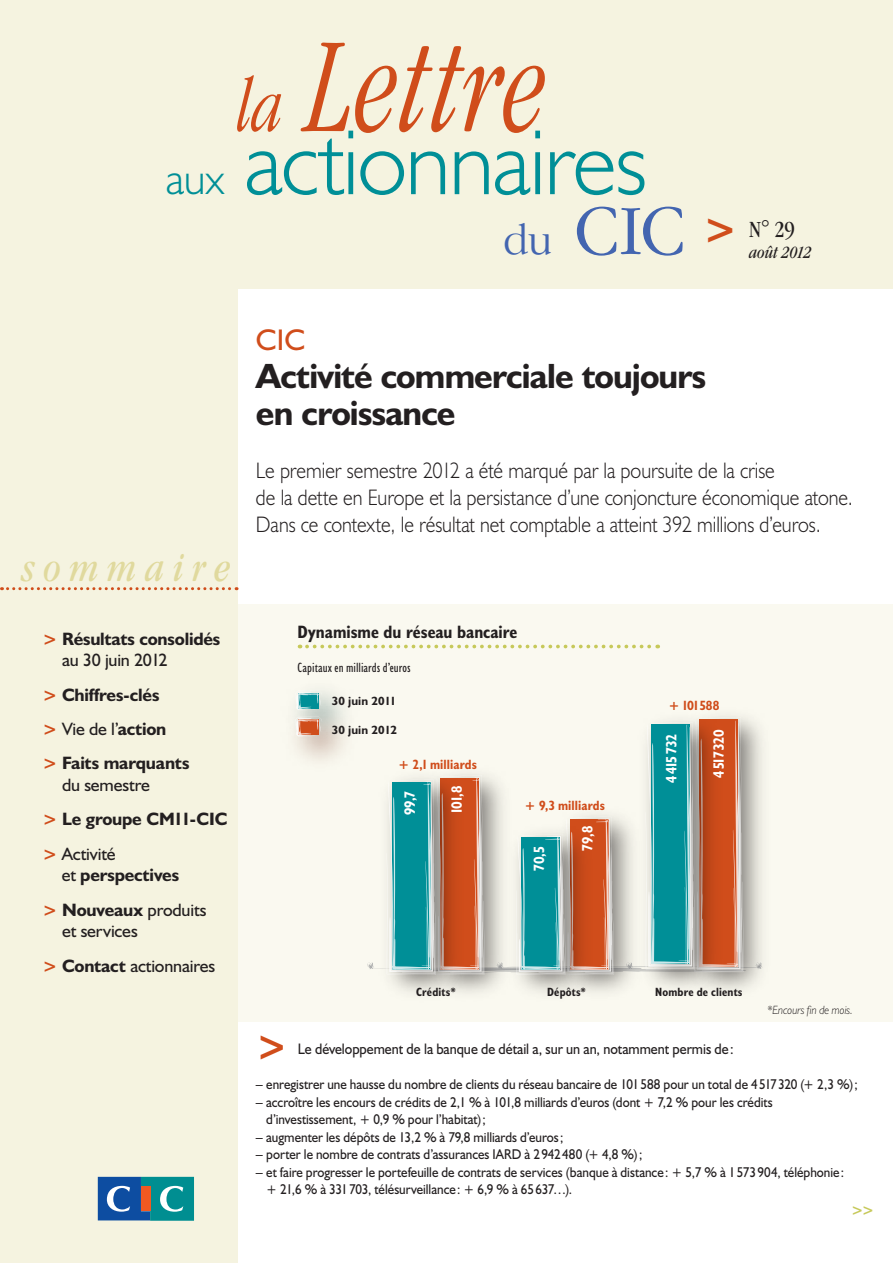
<style>
.page{position:relative;width:893px;height:1263px;background:#f5f3e0}
.page>*{position:absolute;margin:0;border:0;box-sizing:border-box;transform-origin:0 0}
.t1{font:italic 300 condensed 141px "Garamond IT Cby BT";color:#d04d1b;scale:.9 1}
.t2{font:300 93px "Humanist 521 BT";letter-spacing:-.015em;color:#008f97}
.t3{font:300 73.5px "Garamond IT Cby BT";color:#4365b0}
.t4{font:italic condensed 42px "Garamond IT Cby BT";color:#e0d99d}
.t5{font:700 42px "Humanist 521 BT";color:#d04d1b;scale:.92 1}
.t6{font:700 35.25px/37.5px "Humanist 521 BT";letter-spacing:-.025em;color:#231f20}
.t7{font:30px "Humanist 521 BT";color:#d04d1b}
.t8{font:condensed 24px "Garamond IT Cby BT";color:#231f20}
.t9{font:300 22.5px/27px "Humanist 521 BT";letter-spacing:-.005em;color:#231f20;scale:.9 1}
.t10{font:700 18px/34.3px "Humanist 521 BT";letter-spacing:-.01em;color:#231f20}
.t11{font:18px/34.3px "Humanist 521 BT";letter-spacing:-.01em;color:#231f20}
.t12{font:700 condensed 18px "Humanist 521 BT";color:#231f20}
.t13{font:italic condensed 18px "Garamond IT Cby BT";letter-spacing:-.005em;color:#231f20}
.t14{font:15.3px "Humanist 521 BT";color:#231f20;scale:.92 1}
.t15{font:700 condensed 15px "Humanist 521 BT";color:#fff}
.t16{font:700 condensed 15px "Humanist 521 BT";color:#c7c95a}
.t17{font:14.25px/17.2px "Humanist 521 BT";color:#231f20;scale:.92 1}
.t18{font:700 condensed 13.5px "Humanist 521 BT";letter-spacing:.01em;color:#d04d1b}
.t19{font:condensed 13.5px "Humanist 521 BT";letter-spacing:.005em;color:#231f20}
.t20{font:700 condensed 12px "Humanist 521 BT";letter-spacing:.015em;color:#231f20}
.t21{font:700 12px "Humanist 521 BT";letter-spacing:.01em;color:#231f20}
.t22{font:italic 300 12px "Humanist 521 BT";color:#231f20;scale:.92 1}
.s1{font-size:79.5px}
.s2{font-size:45px}
.s3{font-family:"Humanist 521 BT";font-weight:700;font-stretch:normal;font-size:42px;color:#d04d1b}
.s4{color:#d04d1b}
.s5{font-weight:400}
.s6{font-weight:700;color:#d04d1b}
.s7{font-weight:700}
.s8{font-size:15.3px}
</style>
<div class="page">
<div style="left:238px;top:289px;width:655px;height:974px;background:#fff"></div>
<div style="left:238px;top:604px;width:655px;height:418px;background:#faf9f0"></div>
<svg style="left:367px;top:717px;width:396px;height:257px"></svg>
<svg style="left:296px;top:690px;width:26px;height:7px"></svg>
<img style="left:288px;top:697px;width:64px;height:64px">
<svg style="left:295px;top:716px;width:27px;height:20px"></svg>
<svg style="left:307px;top:645px;width:351px;height:3px"></svg>
<svg style="left:98px;top:1177px;width:96px;height:44px;background:#247ea3"></svg>
<div style="left:141px;top:1186px;width:9px;height:25px;background:#f15921"></div>
<svg style="left:2px;top:587px;width:235px;height:3px"></svg>
<h1 class="t1" style="left:237px;top:4px;width:347px"><span class="s1">la</span> Lettre</h1>
<h2 class="t2" style="left:166px;top:105px;width:483px"><span class="s2">aux</span> actionnaires</h2>
<h3 class="t3" style="left:503px;top:187px;width:184px"><span class="s2">du</span> CIC</h3>
<h3 class="t8" style="left:703px;top:215px;width:94px"><span class="s3">&gt;</span> N° 29</h3>
<p class="t13" style="left:749px;top:242px;width:64px">août 2012</p>
<h3 class="t4" style="left:22px;top:543px;width:211px">s o m m a i r e</h3>
<p class="t10" style="left:62px;top:627px;width:160px;line-height:21.6px;text-indent:-20px"><span class="s4">&gt;</span> Résultats consolidés <span class="s5">au 30 juin 2012</span></p>
<p class="t10" style="left:43px;top:677px;width:148px"><span class="s4">&gt;</span> Chiffres-clés<br><span class="s4">&gt;</span> <span class="s5">Vie de l’</span>action<br><span class="s4">&gt;</span> Faits marquants</p>
<p class="t11" style="left:43px;top:767px;width:186px;text-indent:20px">du semestre<br><span class="s6">&gt;</span> <span class="s7">Le groupe CM11-CIC </span><span class="s6">&gt;</span> Activité</p>
<p class="t10" style="left:43px;top:857px;width:165px;text-align:center"><span class="s5">et</span> perspectives<br><span class="s4">&gt;</span> Nouveaux <span class="s5">produits</span></p>
<p class="t11" style="left:43px;top:913px;width:174px;text-indent:20px">et services<br><span class="s6">&gt;</span> <span class="s7">Contact</span> actionnaires</p>
<h3 class="t7" style="left:256px;top:322px;width:51px">CIC</h3>
<h3 class="t6" style="left:256px;top:356px;width:452px">Activité commerciale toujours en croissance</h3>
<h3 class="t9" style="left:256px;top:456px;width:665px">Le premier semestre 2012 a été marqué par la poursuite de la crise<br>de la dette en Europe et la persistance d’une conjoncture économique atone.<br>Dans ce contexte, le résultat net comptable a atteint 392 millions d’euros.</h3>
<p class="t12" style="left:298px;top:621px;width:221px">Dynamisme du réseau bancaire</p>
<p class="t19" style="left:298px;top:660px;width:115px">Capitaux en milliards d’euros</p>
<p class="t21" style="left:332px;top:694px;width:66px">30 juin 2011</p>
<p class="t21" style="left:332px;top:722px;width:67px">30 juin 2012</p>
<p class="t18" style="left:398px;top:756px;width:80px">+ 2,1 milliards</p>
<p class="t15" style="left:400px;top:815px;width:26px;rotate:-90deg">99,7</p>
<p class="t15" style="left:447px;top:813px;width:29px;rotate:-90deg">101,8</p>
<p class="t20" style="left:416px;top:984px;width:41px">Crédits*</p>
<p class="t18" style="left:524px;top:797px;width:82px">+ 9,3 milliards</p>
<p class="t15" style="left:530px;top:871px;width:26px;rotate:-90deg">70,5</p>
<p class="t15" style="left:578px;top:850px;width:26px;rotate:-90deg">79,8</p>
<p class="t20" style="left:547px;top:984px;width:40px">Dépôts*</p>
<p class="t18" style="left:668px;top:697px;width:52px">+ 101 588</p>
<p class="t15" style="left:662px;top:783px;width:51px;rotate:-90deg">4 415 732</p>
<p class="t15" style="left:709px;top:778px;width:51px;rotate:-90deg">4 517 320</p>
<p class="t20" style="left:655px;top:984px;width:89px">Nombre de clients</p>
<p class="t22" style="left:767px;top:1003px;width:94px">*Encours fin de mois.</p>
<h3 class="t5" style="left:256px;top:1019px;width:36px">&gt;</h3>
<p class="t14" style="left:298px;top:1039px;width:475px">Le développement de la banque de détail a, sur un an, notamment permis de:</p>
<p class="t17" style="left:256px;top:1075px;width:656px"><span class="s8">–</span> enregistrer une hausse du nombre de clients du réseau bancaire de 101588 pour un total de 4517320 (+ 2,3 %);</p>
<p class="t17" style="left:266px;top:1093px;width:552px;text-indent:-10px"><span class="s8">–</span> accroître les encours de crédits de 2,1 % à 101,8 milliards d’euros (dont + 7,2 % pour les crédits d’investissement, + 0,9 % pour l’habitat);</p>
<p class="t17" style="left:256px;top:1128px;width:336px"><span class="s8">–</span> augmenter les dépôts de 13,2 % à 79,8 milliards d’euros;</p>
<p class="t17" style="left:256px;top:1145px;width:421px"><span class="s8">–</span> porter le nombre de contrats d’assurances IARD à 2942480 (+ 4,8 %);</p>
<p class="t17" style="left:266px;top:1163px;width:630px;text-indent:-10px"><span class="s8">–</span> et faire progresser le portefeuille de contrats de services (banque à distance: + 5,7 % à 1573904, téléphonie: + 21,6 % à 331703, télésurveillance: + 6,9 % à 65637…).</p>
<p class="t16" style="left:851px;top:1201px;width:25px">&gt;&gt;</p>
</div>
